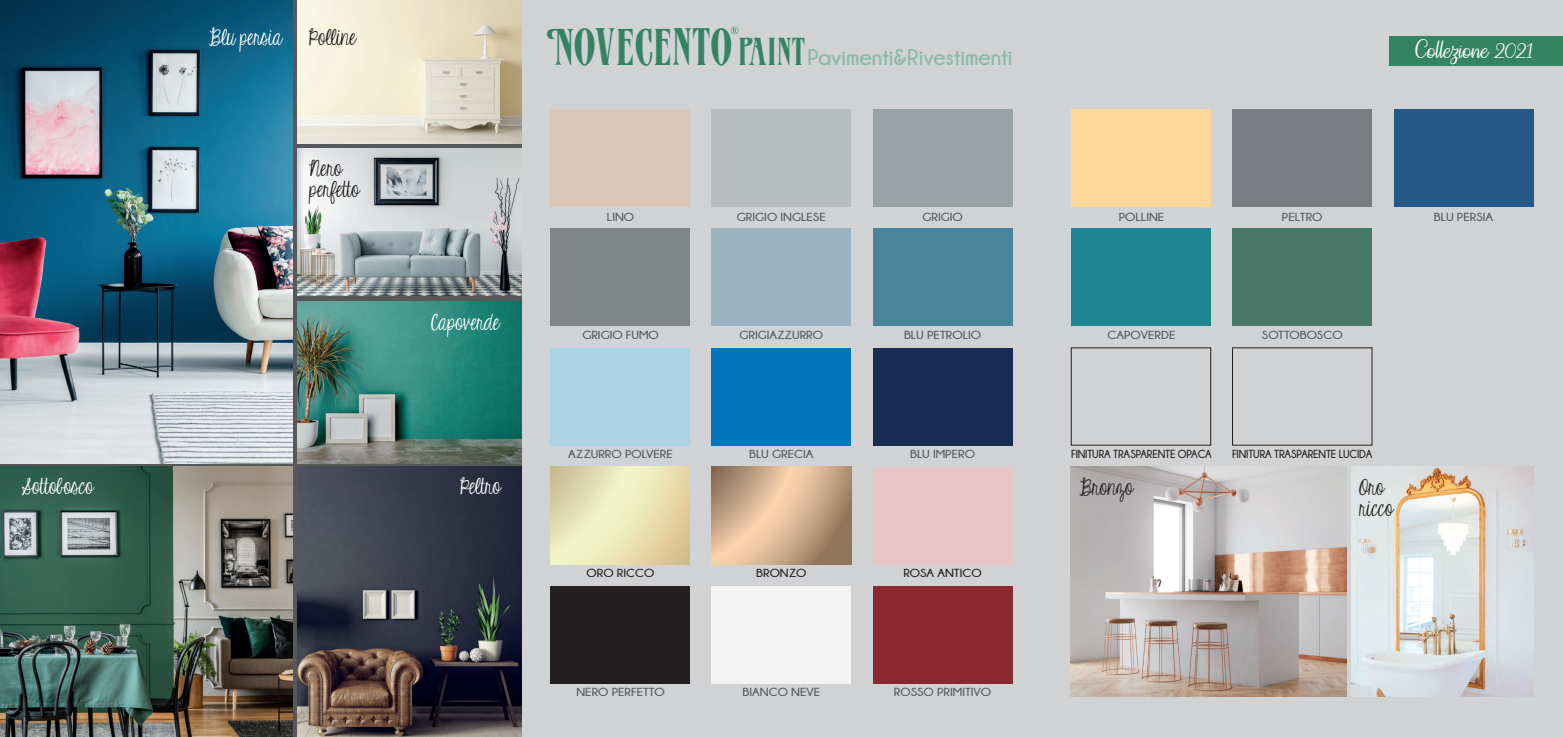
<style>
.page{position:relative;width:1563px;height:737px;background:#fff}
.page>*{position:absolute;margin:0;border:0;box-sizing:border-box;transform-origin:0 0}
.t1{font:49.09px "Verve";letter-spacing:-.005em;color:#348464}
.t2{font:25.29px "Bringingonthe Heartbreak";color:#fff}
.t3{font:23.1px "KG Eyes Wide Open";color:#fff;scale:.9 1}
.t4{font:23.1px/20.5px "KG Eyes Wide Open";color:#231f20;scale:.9 1}
.t5{font:700 22.75px "Champagne&Limousines";color:#88baa8}
.t6{font:700 11.64px "Champagne&Limousines";color:#57585a;scale:1.11 1}
.t7{font:700 11.64px "Champagne&Limousines";letter-spacing:-.015em;color:#231f20;scale:.96 1}
.t8{font:700 11.64px "Champagne&Limousines";letter-spacing:-.015em;color:#231f20;scale:1.11 1}
.t9{font:10.67px "Monotype Corsiva";color:#348464}
.s1{font-size:36.23px}
.s2{font-size:21.09px}
</style>
<div class="page">
<div style="left:521px;top:0;width:1042px;height:737px;background:#d1d2d4"></div>
<img style="left:297px;top:466px;width:224px;height:271px">
<img style="left:1352px;top:466px;width:181px;height:230px">
<img style="left:0;top:466px;width:292px;height:271px">
<img style="left:1071px;top:466px;width:275px;height:230px">
<img style="left:0;top:0;width:292px;height:463px">
<img style="left:297px;top:148px;width:224px;height:148px">
<img style="left:297px;top:0;width:224px;height:144px">
<img style="left:297px;top:301px;width:224px;height:162px">
<div style="left:1389px;top:36px;width:174px;height:29px;background:#348464"></div>
<div style="left:550px;top:110px;width:140px;height:97px;background:#dac7b7"></div>
<div style="left:1071px;top:110px;width:139px;height:97px;background:#fed89b"></div>
<div style="left:550px;top:229px;width:140px;height:97px;background:#7f8486"></div>
<div style="left:1071px;top:229px;width:139px;height:97px;background:#1e8592"></div>
<div style="left:550px;top:348px;width:140px;height:97px;background:#abd3e6"></div>
<div style="left:1071px;top:347px;width:140px;height:98px;border:1px solid #231f20"></div>
<svg style="left:550px;top:467px;width:140px;height:97px"></svg>
<div style="left:550px;top:586px;width:140px;height:97px;background:#231f20"></div>
<div style="left:711px;top:110px;width:140px;height:97px;background:#b7bcbf"></div>
<div style="left:1232px;top:110px;width:140px;height:97px;background:#7a7c81"></div>
<div style="left:711px;top:229px;width:140px;height:97px;background:#9bb3c1"></div>
<div style="left:1232px;top:229px;width:140px;height:97px;background:#477766"></div>
<div style="left:711px;top:348px;width:140px;height:97px;background:#0074bc"></div>
<svg style="left:711px;top:467px;width:140px;height:97px"></svg>
<div style="left:711px;top:586px;width:140px;height:97px;background:#f4f3f3"></div>
<div style="left:873px;top:110px;width:139px;height:97px;background:#99a1a5"></div>
<div style="left:1393px;top:110px;width:140px;height:97px;background:#265988"></div>
<div style="left:873px;top:229px;width:139px;height:97px;background:#4a849b"></div>
<div style="left:873px;top:348px;width:139px;height:97px;background:#172b53"></div>
<div style="left:873px;top:467px;width:139px;height:97px;background:#e9c5c5"></div>
<div style="left:873px;top:586px;width:139px;height:97px;background:#8b282f"></div>
<h3 class="t3" style="left:21px;top:474px;width:81px">Sottobosco</h3>
<h3 class="t3" style="left:209px;top:25px;width:83px">Blu persia</h3>
<h3 class="t4" style="left:309px;top:28px;width:53px">Polline</h3>
<h3 class="t4" style="left:309px;top:159px;width:57px">Nero perfetto</h3>
<p class="t9" style="left:730px;top:24px;width:9px">®</p>
<h1 class="t1" style="left:546px;top:16px;width:261px">NOVECENTO<span class="s1">PAINT</span></h1>
<h3 class="t5" style="left:807px;top:45px;width:206px">Pavimenti&amp;Rivestimenti</h3>
<h2 class="t2" style="left:1415px;top:35px;width:119px">Collezione <span class="s2">2021</span></h2>
<h3 class="t3" style="left:431px;top:310px;width:77px">Capoverde</h3>
<p class="t6" style="left:607px;top:210px;width:26px">LINO</p>
<p class="t6" style="left:1118px;top:210px;width:43px">POLLINE</p>
<p class="t6" style="left:737px;top:210px;width:81px">GRIGIO INGLESE</p>
<p class="t6" style="left:1282px;top:210px;width:38px">PELTRO</p>
<p class="t6" style="left:922px;top:210px;width:38px">GRIGIO</p>
<p class="t6" style="left:1433px;top:210px;width:55px">BLU PERSIA</p>
<p class="t6" style="left:582px;top:328px;width:70px">GRIGIO FUMO</p>
<p class="t6" style="left:1107px;top:328px;width:63px">CAPOVERDE</p>
<p class="t6" style="left:739px;top:328px;width:77px">GRIGIAZZURRO</p>
<p class="t6" style="left:1262px;top:328px;width:74px">SOTTOBOSCO</p>
<p class="t6" style="left:904px;top:328px;width:71px">BLU PETROLIO</p>
<p class="t6" style="left:568px;top:447px;width:96px">AZZURRO POLVERE</p>
<p class="t7" style="left:1071px;top:447px;width:148px">FINITURA TRASPARENTE OPACA</p>
<p class="t6" style="left:910px;top:447px;width:60px">BLU IMPERO</p>
<p class="t6" style="left:749px;top:447px;width:60px">BLU GRECIA</p>
<p class="t7" style="left:1232px;top:447px;width:148px">FINITURA TRASPARENTE LUCIDA</p>
<h3 class="t3" style="left:461px;top:474px;width:46px">Peltro</h3>
<h3 class="t4" style="left:1359px;top:479px;width:39px">Oro ricco</h3>
<h3 class="t4" style="left:1079px;top:479px;width:61px">Bronzo</h3>
<p class="t8" style="left:586px;top:567px;width:63px">ORO RICCO</p>
<p class="t6" style="left:576px;top:685px;width:81px">NERO PERFETTO</p>
<p class="t8" style="left:756px;top:567px;width:47px">BRONZO</p>
<p class="t6" style="left:742px;top:685px;width:71px">BIANCO NEVE</p>
<p class="t8" style="left:903px;top:567px;width:72px">ROSA ANTICO</p>
<p class="t6" style="left:894px;top:685px;width:89px">ROSSO PRIMITIVO</p>
</div>
